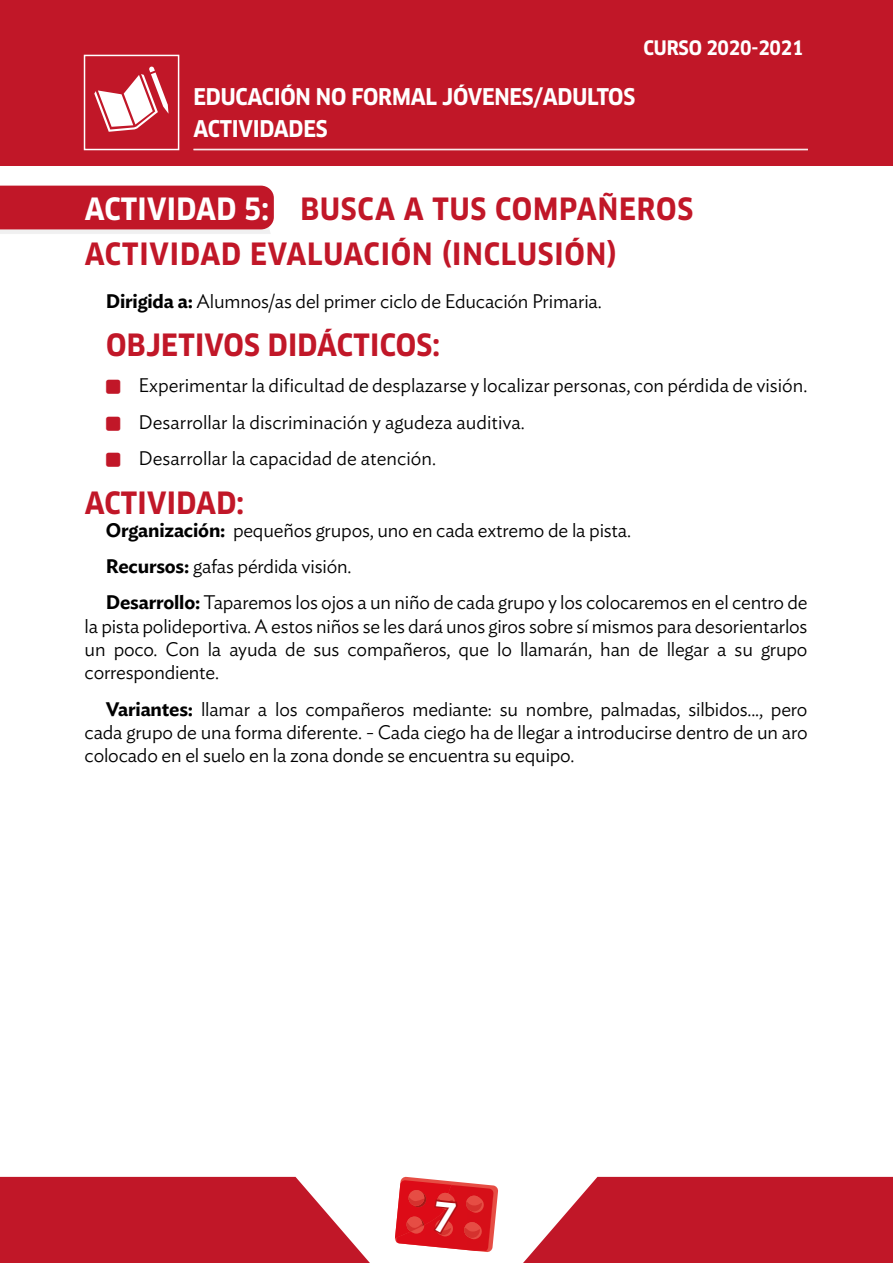
<style>
.page{position:relative;width:893px;height:1263px;background:#fff}
.page>*{position:absolute;margin:0;border:0;box-sizing:border-box;transform-origin:0 0}
.t1{font:700 30px/45px "Clan Pro Narr";letter-spacing:.03em;color:#c11728}
.t2{font:700 30px "Clan Pro Narr";letter-spacing:.01em;color:#c11728}
.t3{font:700 22.5px/32.2px "Clan Pro Narr";letter-spacing:-.01em;color:#fff}
.t4{font:300 19.5px/36.2px "Ideal Sans";letter-spacing:-.01em;color:#000}
.t5{font:700 19.5px "Clan Pro Narr";letter-spacing:-.01em;color:#fff}
.s1{color:#fff}
.s2{font-weight:600}
</style>
<div class="page">
<div style="left:1px;top:0;width:892px;height:166px;background:#c11728"></div>
<svg style="left:0;top:1177px;width:370px;height:86px;background:#c72e3d"></svg>
<svg style="left:523px;top:1177px;width:370px;height:86px;background:#c72e3d"></svg>
<hr style="left:193px;top:149px;width:615px;height:1px;background:#fff">
<svg style="left:94px;top:66px;width:75px;height:66px"></svg>
<div style="left:84px;top:55px;width:95px;height:95px;border:2px solid #fff"></div>
<svg style="left:0;top:186px;width:274px;height:48px;background:#c52c3c"></svg>
<svg style="left:395px;top:1176px;width:103px;height:76px;background:#e14347"></svg>
<p class="t5" style="left:644px;top:36px;width:162px">CURSO 2020-2021</p>
<p class="t3" style="left:193px;top:80px;width:443px">EDUCACIÓN NO FORMAL JÓVENES/ADULTOS<br>ACTIVIDADES</p>
<h1 class="t1" style="left:85px;top:187px;width:610px"><span class="s1">ACTIVIDAD 5:</span> BUSCA A TUS COMPAÑEROS<br>ACTIVIDAD EVALUACIÓN (INCLUSIÓN)</h1>
<p class="t4" style="left:106px;top:281px;width:497px"><span class="s2">Dirigida a:</span> Alumnos/as del primer ciclo de Educación Primaria.</p>
<h1 class="t2" style="left:106px;top:328px;width:335px">OBJETIVOS DIDÁCTICOS:</h1>
<p class="t4" style="left:139px;top:366px;width:670px">Experimentar la dificultad de desplazarse y localizar personas, con pérdida de visión.<br>Desarrollar la discriminación y agudeza auditiva.<br>Desarrollar la capacidad de atención.</p>
<h1 class="t2" style="left:85px;top:485px;width:161px">ACTIVIDAD:</h1>
<p class="t4" style="left:106px;top:510px;width:703px"><span class="s2">Organización:</span> pequeños grupos, uno en cada extremo de la pista.<br><span class="s2">Recursos:</span> gafas pérdida visión.<br><span class="s2">Desarrollo:</span> Taparemos los ojos a un niño de cada grupo y los colocaremos en el centro de</p>
<p class="t4" style="left:85px;top:612px;width:724px;line-height:23.4px;text-align:justify">la pista polideportiva. A estos niños se les dará unos giros sobre sí mismos para desorientarlos un poco. Con la ayuda de sus compañeros, que lo llamarán, han de llegar a su grupo correspondiente.</p>
<p class="t4" style="left:85px;top:695px;width:724px;line-height:23.4px;text-align:justify;text-indent:21px"><span class="s2">Variantes:</span> llamar a los compañeros mediante: su nombre, palmadas, silbidos..., pero cada grupo de una forma diferente. - Cada ciego ha de llegar a introducirse dentro de un aro colocado en el suelo en la zona donde se encuentra su equipo.</p>
</div>
